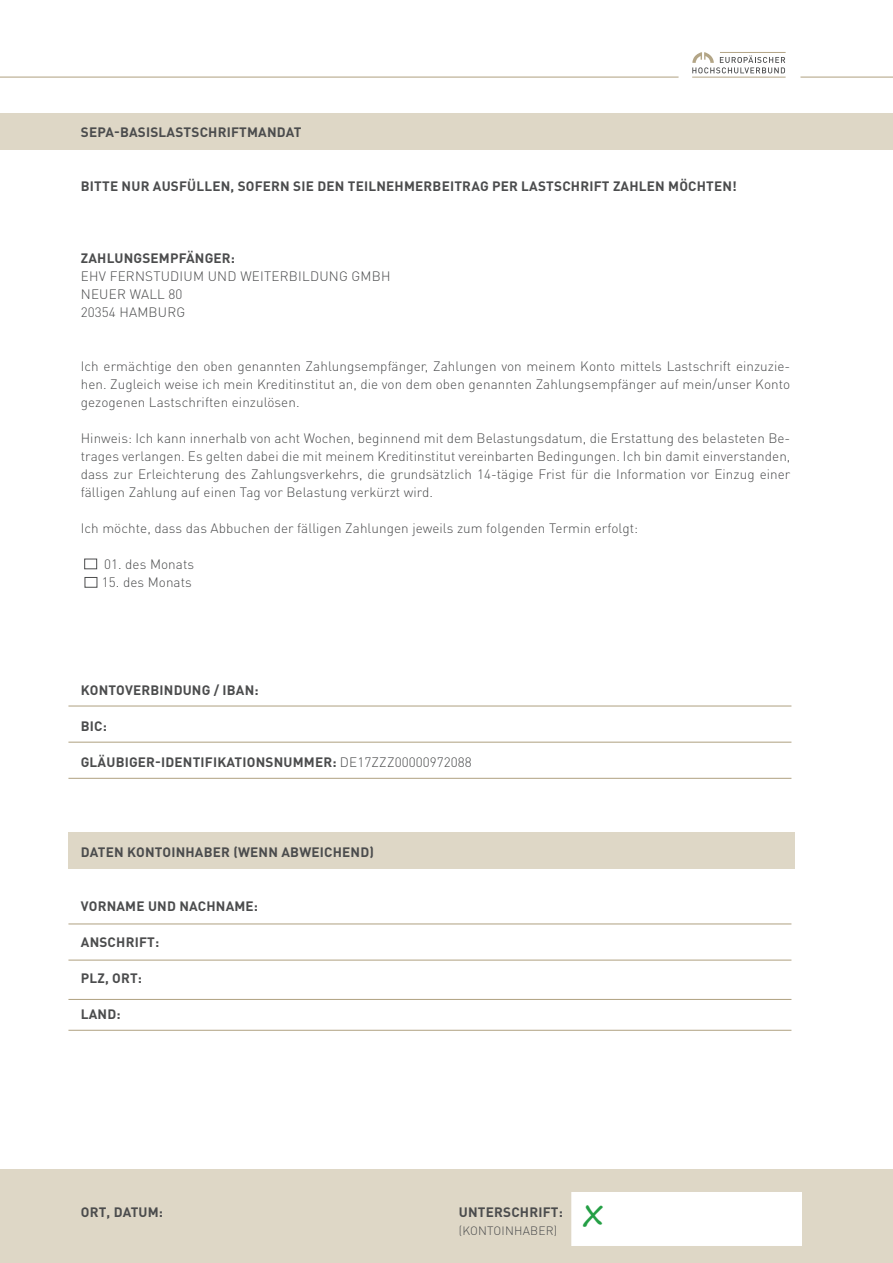
<style>
.page{position:relative;width:893px;height:1263px;background:#fff}
.page>*{position:absolute;margin:0;border:0;box-sizing:border-box;transform-origin:0 0}
.t1{font:700 27px "Segoe Print";color:#249f45}
.t2{font:300 13.5px/18px "DIN Pro";letter-spacing:.005em;color:#4b4c4d;text-align:justify}
.t3{font:700 13.5px "DIN Pro";letter-spacing:.015em;color:#4b4c4d}
.t4{font:300 12px "DIN Pro";letter-spacing:.015em;color:#4b4c4d}
.s1{font-weight:300}
</style>
<div class="page">
<div style="left:68px;top:832px;width:727px;height:36px;background:#ded7c6"></div>
<div style="left:0;top:113px;width:893px;height:36px;background:#ded7c6"></div>
<div style="left:0;top:1169px;width:893px;height:94px;background:#ded7c6"></div>
<hr style="left:0;top:77px;width:679px;height:1px;background:#b3a586">
<svg style="left:692px;top:52px;width:93px;height:21px"></svg>
<hr style="left:692px;top:77px;width:94px;height:1px;background:#b3a586">
<hr style="left:720px;top:52px;width:66px;height:1px;background:#b3a586">
<div style="left:84px;top:559px;width:13px;height:10px;border:1px solid #4b4c4d"></div>
<div style="left:85px;top:577px;width:12px;height:11px;border:1px solid #4b4c4d"></div>
<hr style="left:800px;top:77px;width:93px;height:1px;background:#b3a586">
<hr style="left:68px;top:705px;width:723px;height:1px;background:#b3a586">
<hr style="left:68px;top:742px;width:723px;height:1px;background:#b3a586">
<hr style="left:68px;top:999px;width:723px;height:1px;background:#b3a586">
<hr style="left:68px;top:1030px;width:723px;height:1px;background:#b3a586">
<hr style="left:68px;top:778px;width:723px;height:1px;background:#b3a586">
<hr style="left:68px;top:923px;width:723px;height:1px;background:#b3a586">
<hr style="left:68px;top:959px;width:723px;height:2px;background:#b3a586">
<div style="left:572px;top:1193px;width:229px;height:52px;background:#fff"></div>
<div style="left:571px;top:1192px;width:231px;height:54px;border:2px solid #fff"></div>
<p class="t3" style="left:81px;top:123px;width:222px">SEPA-BASISLASTSCHRIFTMANDAT</p>
<p class="t3" style="left:81px;top:177px;width:658px">BITTE NUR AUSFÜLLEN, SOFERN SIE DEN TEILNEHMERBEITRAG PER LASTSCHRIFT ZAHLEN MÖCHTEN!</p>
<p class="t3" style="left:81px;top:249px;width:156px">ZAHLUNGSEMPFÄNGER:</p>
<p class="t2" style="left:81px;top:267px;width:311px">EHV FERNSTUDIUM UND WEITERBILDUNG GMBH</p>
<p class="t2" style="left:81px;top:285px;width:103px">NEUER WALL 80</p>
<p class="t2" style="left:81px;top:303px;width:106px">20354 HAMBURG</p>
<p class="t2" style="left:81px;top:357px;width:711px">Ich ermächtige den oben genannten Zahlungsempfänger, Zahlungen von meinem Konto mittels Lastschrift einzuzie&shy;hen. Zugleich weise ich mein Kreditinstitut an, die von dem oben genannten Zahlungsempfänger auf mein/unser Konto gezogenen Lastschriften einzulösen.</p>
<p class="t2" style="left:81px;top:429px;width:711px">Hinweis: Ich kann innerhalb von acht Wochen, beginnend mit dem Belastungsdatum, die Erstattung des belasteten Be&shy;trages verlangen. Es gelten dabei die mit meinem Kreditinstitut vereinbarten Bedingungen. Ich bin damit einverstanden, dass zur Erleichterung des Zahlungsverkehrs, die grundsätzlich 14-tägige Frist für die Information vor Einzug einer fälligen Zahlung auf einen Tag vor Belastung verkürzt wird.</p>
<p class="t2" style="left:81px;top:519px;width:559px">Ich möchte, dass das Abbuchen der fälligen Zahlungen jeweils zum folgenden Termin erfolgt:</p>
<p class="t2" style="left:104px;top:555px;width:92px">01. des Monats</p>
<p class="t2" style="left:102px;top:573px;width:92px">15. des Monats</p>
<p class="t3" style="left:81px;top:681px;width:179px">KONTOVERBINDUNG / IBAN:</p>
<p class="t3" style="left:81px;top:717px;width:28px">BIC:</p>
<p class="t3" style="left:81px;top:753px;width:392px">GLÄUBIGER-IDENTIFIKATIONSNUMMER: <span class="s1">DE17ZZZ00000972088</span></p>
<p class="t3" style="left:81px;top:843px;width:295px">DATEN KONTOINHABER (WENN ABWEICHEND)</p>
<p class="t3" style="left:81px;top:897px;width:179px">VORNAME UND NACHNAME:</p>
<p class="t3" style="left:81px;top:933px;width:80px">ANSCHRIFT:</p>
<p class="t3" style="left:81px;top:969px;width:63px">PLZ, ORT:</p>
<p class="t3" style="left:81px;top:1005px;width:41px">LAND:</p>
<p class="t3" style="left:81px;top:1203px;width:84px">ORT, DATUM:</p>
<p class="t3" style="left:459px;top:1203px;width:106px">UNTERSCHRIFT:</p>
<p class="t4" style="left:459px;top:1223px;width:100px">(KONTOINHABER)</p>
<p class="t1" style="left:584px;top:1191px;width:21px">X</p>
</div>
